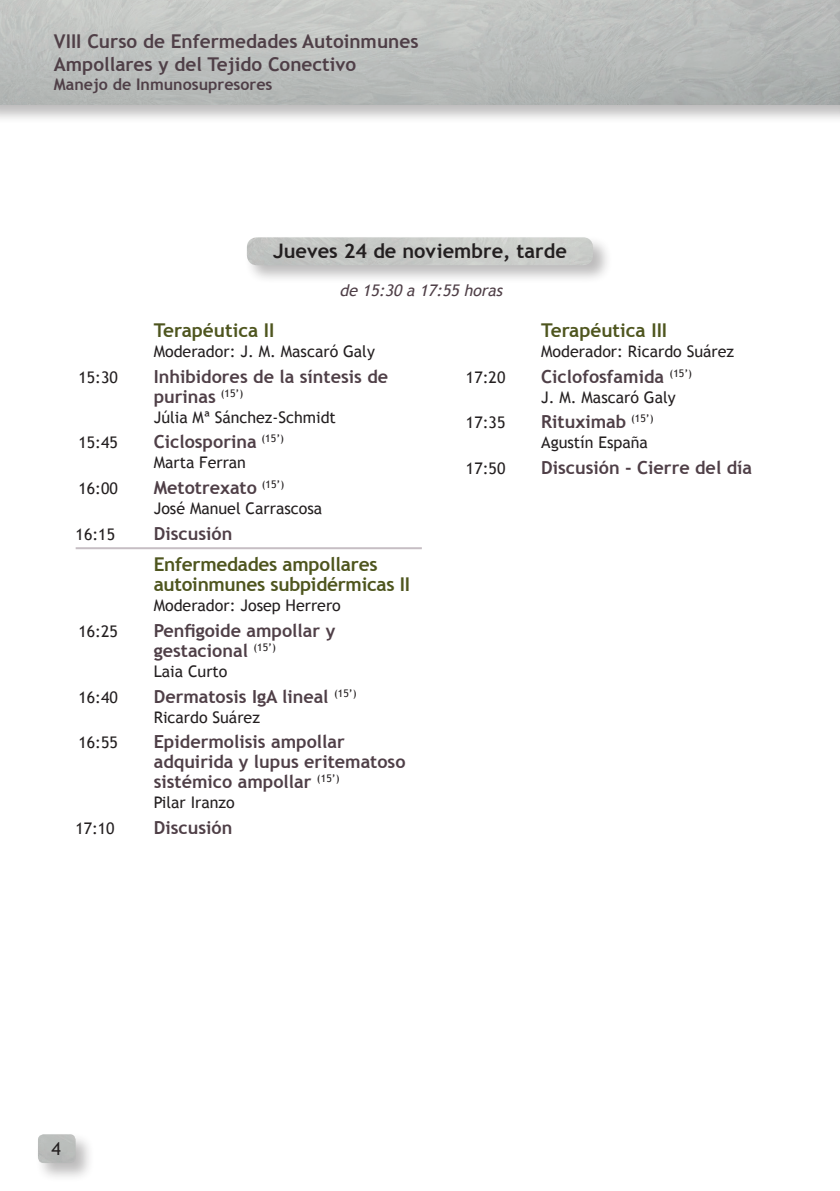
<style>
.page{position:relative;width:840px;height:1191px;background:#fff}
.page>*{position:absolute;margin:0;border:0;box-sizing:border-box;transform-origin:0 0}
.t1{font:700 20px "Trebuchet MS";color:#231f20}
.t2{font:700 19px/20px "Trebuchet MS";letter-spacing:-.015em;color:#4e551e}
.t3{font:700 19px/22.8px "Trebuchet MS";color:#4f3f47}
.t4{font:700 18px/20px "Trebuchet MS";color:#4f3f47}
.t5{font:18px "Trebuchet MS";color:#231f20}
.t6{font:16px "Trebuchet MS";color:#231f20}
.t7{font:700 16px "Trebuchet MS";color:#4f3f47}
.t8{font:italic 16px "Trebuchet MS";color:#4f3f47}
</style>
<div class="page">
<div style="left:0;top:0;width:839px;height:124px;background:#231f20;opacity:.3"></div>
<img style="left:0;top:0;width:837px;height:105px">
<hr style="left:837px;top:0;width:2px;height:124px;background:#231f20;opacity:.3">
<div style="left:35px;top:1131px;width:60px;height:51px;background:#231f20;opacity:.3"></div>
<img style="left:38px;top:1134px;width:38px;height:29px">
<hr style="left:76px;top:547px;width:345px;height:2px;background:#c6bec4">
<div style="left:244px;top:235px;width:368px;height:49px;background:#231f20;opacity:.3"></div>
<img style="left:247px;top:237px;width:345px;height:28px">
<p class="t3" style="left:54px;top:30px;width:366px">VIII Curso de Enfermedades Autoinmunes<br>Ampollares y del Tejido Conectivo</p>
<p class="t7" style="left:54px;top:74px;width:220px">Manejo de Inmunosupresores</p>
<p class="t1" style="left:273px;top:238px;width:295px">Jueves 24 de noviembre, tarde</p>
<p class="t8" style="left:339px;top:280px;width:168px">de 15:30 a 17:55 horas</p>
<p class="t2" style="left:154px;top:320px;width:122px">Terapéutica II</p>
<p class="t6" style="left:154px;top:342px;width:222px">Moderador: J. M. Mascaró Galy</p>
<p class="t2" style="left:541px;top:320px;width:127px">Terapéutica III</p>
<p class="t6" style="left:541px;top:342px;width:194px">Moderador: Ricardo Suárez</p>
<p class="t6" style="left:78px;top:368px;width:41px">15:30</p>
<p class="t4" style="left:154px;top:366px;width:236px">Inhibidores de la síntesis de purinas <sup>(15’)</sup></p>
<p class="t6" style="left:154px;top:408px;width:184px">Júlia Mª Sánchez-Schmidt</p>
<p class="t6" style="left:78px;top:433px;width:41px">15:45</p>
<p class="t4" style="left:154px;top:432px;width:132px">Ciclosporina <sup>(15’)</sup></p>
<p class="t6" style="left:154px;top:453px;width:94px">Marta Ferran</p>
<p class="t6" style="left:78px;top:479px;width:41px">16:00</p>
<p class="t4" style="left:154px;top:478px;width:132px">Metotrexato <sup>(15’)</sup></p>
<p class="t6" style="left:154px;top:499px;width:170px">José Manuel Carrascosa</p>
<p class="t6" style="left:76px;top:525px;width:41px">16:15</p>
<p class="t4" style="left:154px;top:523px;width:80px">Discusión</p>
<p class="t2" style="left:154px;top:554px;width:257px">Enfermedades ampollares autoinmunes subpidérmicas II</p>
<p class="t6" style="left:154px;top:596px;width:188px">Moderador: Josep Herrero</p>
<p class="t6" style="left:78px;top:622px;width:41px">16:25</p>
<p class="t4" style="left:154px;top:620px;width:183px">Penfigoide ampollar y gestacional <sup>(15’)</sup></p>
<p class="t6" style="left:154px;top:662px;width:75px">Laia Curto</p>
<p class="t6" style="left:78px;top:687px;width:41px">16:40</p>
<p class="t4" style="left:154px;top:686px;width:204px">Dermatosis IgA lineal <sup>(15’)</sup></p>
<p class="t6" style="left:154px;top:707px;width:108px">Ricardo Suárez</p>
<p class="t6" style="left:78px;top:733px;width:41px">16:55</p>
<p class="t4" style="left:154px;top:732px;width:253px">Epidermolisis ampollar adquirida y lupus eritematoso sistémico ampollar <sup>(15’)</sup></p>
<p class="t6" style="left:154px;top:793px;width:82px">Pilar Iranzo</p>
<p class="t6" style="left:76px;top:819px;width:40px">17:10</p>
<p class="t4" style="left:154px;top:817px;width:80px">Discusión</p>
<p class="t6" style="left:465px;top:368px;width:41px">17:20</p>
<p class="t4" style="left:541px;top:366px;width:152px">Ciclofosfamida <sup>(15’)</sup></p>
<p class="t6" style="left:541px;top:388px;width:136px">J. M. Mascaró Galy</p>
<p class="t6" style="left:465px;top:413px;width:41px">17:35</p>
<p class="t4" style="left:541px;top:412px;width:114px">Rituximab <sup>(15’)</sup></p>
<p class="t6" style="left:541px;top:433px;width:108px">Agustín España</p>
<p class="t6" style="left:465px;top:459px;width:41px">17:50</p>
<p class="t4" style="left:541px;top:458px;width:212px">Discusión - Cierre del día</p>
<p class="t5" style="left:51px;top:1138px;width:11px">4</p>
</div>
